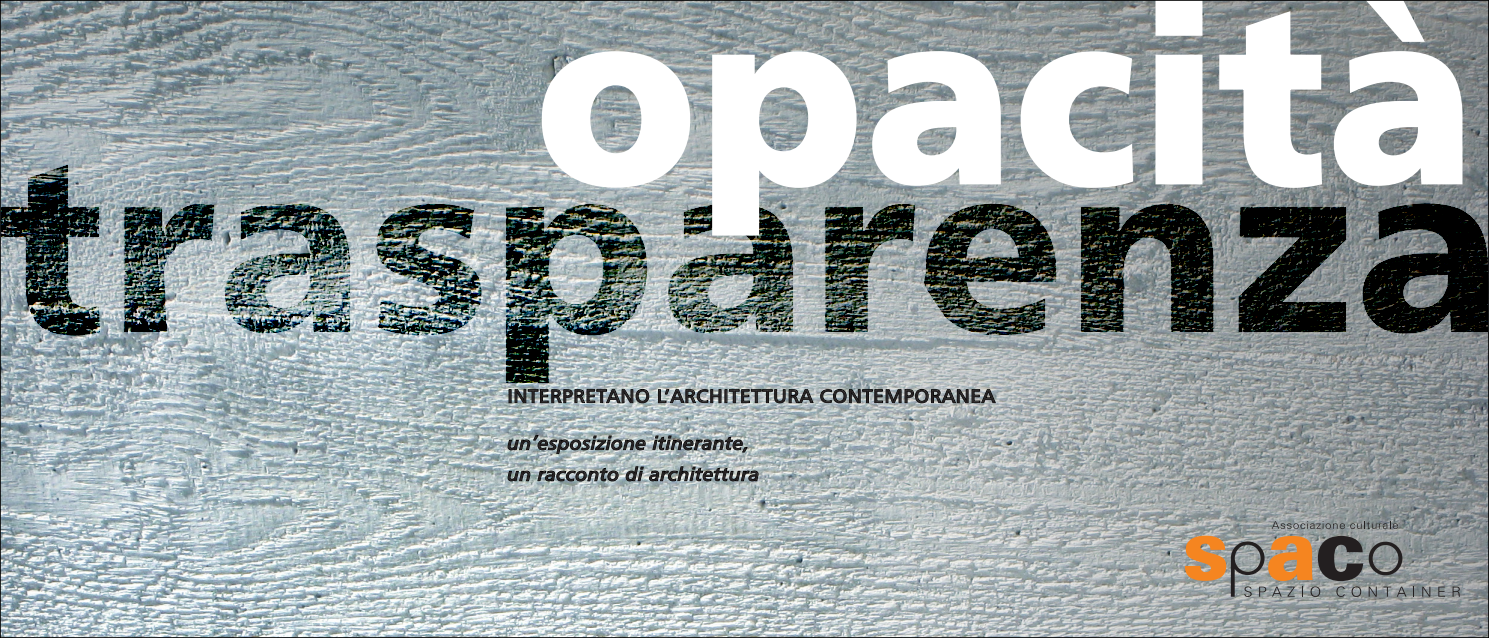
<style>
.page{position:relative;width:1489px;height:638px;background:#fff}
.page>*{position:absolute;margin:0;border:0;box-sizing:border-box;transform-origin:0 0}
.t1{font:244.75px "Humanist 777 BT Black B";color:#fff}
.t2{font:18.5px "Humanist 777 BT Italic B";letter-spacing:.02em;color:#231f20;scale:1.08 1}
.t3{font:18.5px "Humanist 777 BT Roman B";letter-spacing:.03em;color:#231f20;scale:1.08 1}
</style>
<div class="page">
<img style="left:2px;top:2px;width:1484px;height:634px">
<img style="left:2px;top:162px;width:1484px;height:223px">
<svg style="left:1368px;top:542px;width:34px;height:33px"></svg>
<svg style="left:1184px;top:536px;width:178px;height:61px;background:#9d846c"></svg>
<svg style="left:1368px;top:586px;width:8px;height:10px"></svg>
<svg style="left:1383px;top:586px;width:23px;height:10px"></svg>
<svg style="left:1422px;top:586px;width:8px;height:10px"></svg>
<svg style="left:1438px;top:586px;width:6px;height:10px"></svg>
<svg style="left:1452px;top:586px;width:7px;height:10px"></svg>
<svg style="left:1271px;top:521px;width:73px;height:8px"></svg>
<svg style="left:1350px;top:521px;width:47px;height:8px"></svg>
<svg style="left:509px;top:387px;width:140px;height:17px;background:#7a8385"></svg>
<svg style="left:658px;top:389px;width:63px;height:14px"></svg>
<svg style="left:729px;top:389px;width:84px;height:14px"></svg>
<svg style="left:820px;top:387px;width:175px;height:17px;background:#7c8283"></svg>
<svg style="left:507px;top:435px;width:138px;height:19px;background:#838d8f"></svg>
<svg style="left:652px;top:435px;width:95px;height:17px;background:#7c8486"></svg>
<svg style="left:507px;top:470px;width:23px;height:11px"></svg>
<svg style="left:537px;top:468px;width:81px;height:14px"></svg>
<svg style="left:625px;top:466px;width:18px;height:15px"></svg>
<svg style="left:649px;top:466px;width:109px;height:16px;background:#7d8485"></svg>
<svg style="left:540px;top:49px;width:152px;height:140px;background:#a8b2b4"></svg>
<svg style="left:710px;top:49px;width:148px;height:188px;background:#97a1a2"></svg>
<svg style="left:870px;top:49px;width:132px;height:139px;background:#a5adaf"></svg>
<svg style="left:1018px;top:49px;width:117px;height:141px;background:#9ea5a7"></svg>
<svg style="left:1153px;top:2px;width:51px;height:184px;background:#9da4a6"></svg>
<svg style="left:1217px;top:8px;width:106px;height:182px;background:#92989a"></svg>
<svg style="left:1331px;top:2px;width:133px;height:186px;background:#8f9596"></svg>
<p class="t1" style="left:534px;top:-60px;width:941px">opacità</p>
<p class="t3" style="left:507px;top:385px;width:453px">INTERPRETANO L’ARCHITETTURA CONTEMPORANEA</p>
<p class="t2" style="left:507px;top:431px;width:226px">un’esposizione itinerante,</p>
<p class="t2" style="left:507px;top:463px;width:235px">un racconto di architettura</p>
</div>
